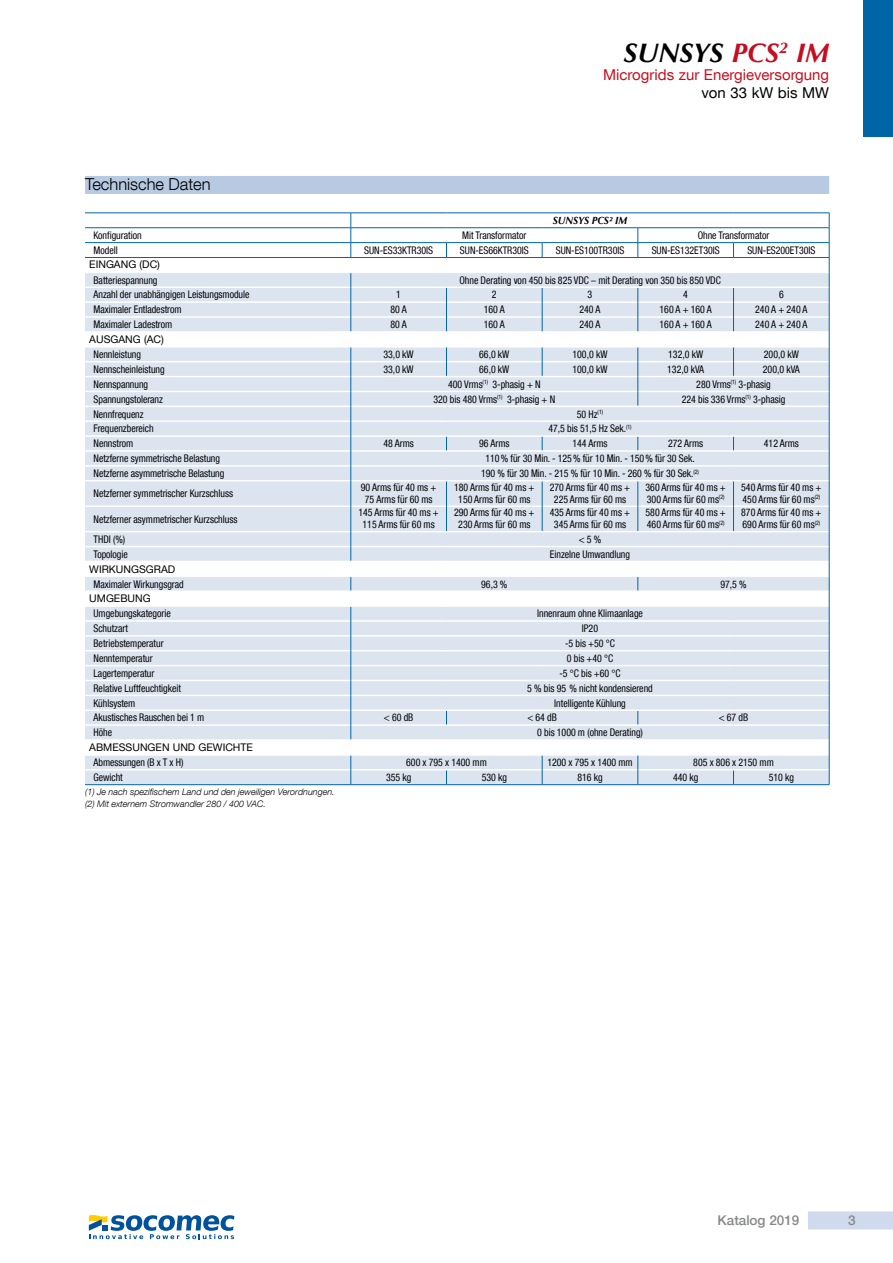
<style>
.page{position:relative;width:893px;height:1263px;background:#fff}
.page>*{position:absolute;margin:0;border:0;box-sizing:border-box;transform-origin:0 0}
.t1{font:italic 700 27px "Optima LT Std";color:#000}
.t2{font:300 16.5px "Helvetica Neue LT Com";color:#000}
.t3{font:15px "Helvetica Neue LT Com";color:#c50e1f}
.t4{font:15px "Helvetica Neue LT Com";color:#000}
.t5{font:500 13.5px "Helvetica Neue LT Com";color:#87888a}
.t6{font:condensed 10.5px/12px "Helvetica Neue LT Com";color:#000;text-align:center;scale:.94 1}
.t7{font:10.5px "Helvetica Neue LT Com";color:#000}
.t8{font:italic 700 10.5px "Optima LT Std";letter-spacing:-.005em;color:#000;scale:.94 1}
.t9{font:condensed 10.5px "Helvetica Neue LT Com";color:#000;scale:.93 1}
.t10{font:italic 300 9px/12px "Helvetica Neue LT Com";color:#000}
.s1{color:#c50e1f}
</style>
<div class="page">
<div style="left:808px;top:1211px;width:85px;height:18px;background:#cfdbec"></div>
<div style="left:863px;top:0;width:30px;height:136px;background:#0065a6"></div>
<div style="left:85px;top:176px;width:744px;height:18px;background:#b7cae2"></div>
<hr style="left:638px;top:784px;width:95px;height:1px;background:#0065a6">
<hr style="left:733px;top:784px;width:96px;height:1px;background:#0065a6">
<hr style="left:85px;top:784px;width:266px;height:1px;background:#0065a6">
<hr style="left:351px;top:784px;width:95px;height:1px;background:#0065a6">
<hr style="left:446px;top:784px;width:96px;height:1px;background:#0065a6">
<svg style="left:85px;top:213px;width:745px;height:571px"></svg>
<hr style="left:638px;top:242px;width:95px;height:1px;background:#0065a6">
<hr style="left:733px;top:242px;width:96px;height:1px;background:#0065a6">
<hr style="left:542px;top:784px;width:96px;height:1px;background:#0065a6">
<svg style="left:89px;top:1215px;width:145px;height:24px"></svg>
<h2 class="t2" style="left:85px;top:174px;width:127px">Technische Daten</h2>
<h1 class="t1" style="left:623px;top:37px;width:207px">SUNSYS <span class="s1">PCS</span><sup>2</sup> <span class="s1">IM</span></h1>
<h3 class="t3" style="left:603px;top:66px;width:228px">Microgrids zur Energieversorgung</h3>
<h3 class="t4" style="left:701px;top:84px;width:129px">von 33 kW bis MW</h3>
<p class="t8" style="left:553px;top:214px;width:81px">SUNSYS PCS² IM</p>
<p class="t6" style="left:94px;top:229px;width:53px">Konfiguration</p>
<p class="t6" style="left:462px;top:229px;width:70px">Mit Transformator</p>
<p class="t6" style="left:698px;top:229px;width:78px">Ohne Transformator</p>
<p class="t6" style="left:94px;top:244px;width:27px">Modell</p>
<p class="t6" style="left:364px;top:244px;width:75px">SUN-ES33KTR30IS</p>
<p class="t6" style="left:460px;top:244px;width:75px">SUN-ES66KTR30IS</p>
<p class="t6" style="left:556px;top:244px;width:74px">SUN-ES100TR30IS</p>
<p class="t6" style="left:652px;top:244px;width:74px">SUN-ES132ET30IS</p>
<p class="t6" style="left:747px;top:244px;width:74px">SUN-ES200ET30IS</p>
<p class="t7" style="left:89px;top:258px;width:72px">EINGANG (DC)</p>
<p class="t6" style="left:94px;top:274px;width:70px">Batteriespannung</p>
<p class="t6" style="left:459px;top:274px;width:280px">Ohne Derating von 450 bis 825 VDC – mit Derating von 350 bis 850 VDC</p>
<p class="t6" style="left:94px;top:289px;width:167px">Anzahl der unabhängigen Leistungsmodule</p>
<p class="t6" style="left:396px;top:289px;width:7px">1</p>
<p class="t6" style="left:492px;top:289px;width:7px">2</p>
<p class="t6" style="left:588px;top:289px;width:7px">3</p>
<p class="t6" style="left:683px;top:289px;width:7px">4</p>
<p class="t6" style="left:779px;top:289px;width:7px">6</p>
<p class="t6" style="left:94px;top:303px;width:95px">Maximaler Entladestrom</p>
<p class="t6" style="left:391px;top:303px;width:19px">80 A</p>
<p class="t6" style="left:484px;top:303px;width:24px">160 A</p>
<p class="t6" style="left:580px;top:303px;width:24px">240 A</p>
<p class="t6" style="left:660px;top:303px;width:57px">160 A + 160 A</p>
<p class="t6" style="left:755px;top:303px;width:57px">240 A + 240 A</p>
<p class="t6" style="left:94px;top:318px;width:85px">Maximaler Ladestrom</p>
<p class="t6" style="left:391px;top:318px;width:19px">80 A</p>
<p class="t6" style="left:484px;top:318px;width:24px">160 A</p>
<p class="t6" style="left:580px;top:318px;width:24px">240 A</p>
<p class="t6" style="left:660px;top:318px;width:57px">160 A + 160 A</p>
<p class="t6" style="left:755px;top:318px;width:57px">240 A + 240 A</p>
<p class="t7" style="left:89px;top:333px;width:76px">AUSGANG (AC)</p>
<p class="t6" style="left:94px;top:348px;width:52px">Nennleistung</p>
<p class="t6" style="left:384px;top:348px;width:34px">33,0 kW</p>
<p class="t6" style="left:479px;top:348px;width:34px">66,0 kW</p>
<p class="t6" style="left:573px;top:348px;width:39px">100,0 kW</p>
<p class="t6" style="left:668px;top:348px;width:39px">132,0 kW</p>
<p class="t6" style="left:764px;top:348px;width:39px">200,0 kW</p>
<p class="t6" style="left:94px;top:363px;width:77px">Nennscheinleistung</p>
<p class="t6" style="left:384px;top:363px;width:34px">33,0 kW</p>
<p class="t6" style="left:479px;top:363px;width:34px">66,0 kW</p>
<p class="t6" style="left:573px;top:363px;width:39px">100,0 kW</p>
<p class="t6" style="left:667px;top:363px;width:41px">132,0 kVA</p>
<p class="t6" style="left:763px;top:363px;width:41px">200,0 kVA</p>
<p class="t6" style="left:94px;top:378px;width:60px">Nennspannung</p>
<p class="t6" style="left:448px;top:378px;width:100px">400 Vrms<sup>(1)</sup> 3-phasig + N</p>
<p class="t6" style="left:696px;top:378px;width:81px">280 Vrms<sup>(1)</sup> 3-phasig</p>
<p class="t6" style="left:94px;top:393px;width:75px">Spannungstoleranz</p>
<p class="t6" style="left:433px;top:393px;width:131px">320 bis 480 Vrms<sup>(1)</sup> 3-phasig + N</p>
<p class="t6" style="left:682px;top:393px;width:112px">224 bis 336 Vrms<sup>(1)</sup> 3-phasig</p>
<p class="t9" style="left:94px;top:408px;width:55px">Nennfrequenz</p>
<p class="t6" style="left:577px;top:408px;width:29px">50 Hz<sup>(1)</sup></p>
<p class="t6" style="left:94px;top:423px;width:66px">Frequenzbereich</p>
<p class="t6" style="left:548px;top:423px;width:90px">47,5 bis 51,5 Hz Sek.<sup>(1)</sup></p>
<p class="t6" style="left:94px;top:437px;width:44px">Nennstrom</p>
<p class="t6" style="left:384px;top:437px;width:34px">48 Arms</p>
<p class="t6" style="left:479px;top:437px;width:34px">96 Arms</p>
<p class="t6" style="left:572px;top:437px;width:39px">144 Arms</p>
<p class="t6" style="left:668px;top:437px;width:39px">272 Arms</p>
<p class="t6" style="left:764px;top:437px;width:39px">412 Arms</p>
<p class="t6" style="left:94px;top:452px;width:136px">Netzferne symmetrische Belastung</p>
<p class="t6" style="left:485px;top:452px;width:224px">110% für 30 Min. - 125% für 10 Min. - 150% für 30 Sek.</p>
<p class="t6" style="left:94px;top:467px;width:141px">Netzferne asymmetrische Belastung</p>
<p class="t6" style="left:481px;top:467px;width:233px">190 % für 30 Min. - 215 % für 10 Min. - 260 % für 30 Sek.<sup>(2)</sup></p>
<p class="t6" style="left:94px;top:487px;width:150px">Netzferner symmetrischer Kurzschluss</p>
<p class="t6" style="left:361px;top:481px;width:82px">90 Arms für 40 ms +<br>75 Arms für 60 ms</p>
<p class="t6" style="left:454px;top:481px;width:87px">180 Arms für 40 ms +<br>150 Arms für 60 ms</p>
<p class="t6" style="left:550px;top:481px;width:87px">270 Arms für 40 ms +<br>225 Arms für 60 ms</p>
<p class="t6" style="left:646px;top:481px;width:87px;text-align:left">360 Arms für 40 ms +<br>300 Arms für 60 ms<sup>(2)</sup></p>
<p class="t6" style="left:741px;top:481px;width:87px;text-align:left">540 Arms für 40 ms +<br>450 Arms für 60 ms<sup>(2)</sup></p>
<p class="t6" style="left:94px;top:513px;width:155px">Netzferner asymmetrischer Kurzschluss</p>
<p class="t6" style="left:359px;top:506px;width:87px">145 Arms für 40 ms +<br>115 Arms für 60 ms</p>
<p class="t6" style="left:454px;top:506px;width:87px">290 Arms für 40 ms +<br>230 Arms für 60 ms</p>
<p class="t6" style="left:550px;top:506px;width:87px">435 Arms für 40 ms +<br>345 Arms für 60 ms</p>
<p class="t6" style="left:646px;top:506px;width:87px;text-align:left">580 Arms für 40 ms +<br>460 Arms für 60 ms<sup>(2)</sup></p>
<p class="t6" style="left:741px;top:506px;width:87px;text-align:left">870 Arms für 40 ms +<br>690 Arms für 60 ms<sup>(2)</sup></p>
<p class="t6" style="left:94px;top:533px;width:35px">THDI (%)</p>
<p class="t6" style="left:579px;top:533px;width:26px">&lt; 5 %</p>
<p class="t6" style="left:94px;top:548px;width:38px">Topologie</p>
<p class="t6" style="left:550px;top:548px;width:87px">Einzelne Umwandlung</p>
<p class="t7" style="left:89px;top:562px;width:87px">WIRKUNGSGRAD</p>
<p class="t6" style="left:94px;top:578px;width:98px">Maximaler Wirkungsgrad</p>
<p class="t6" style="left:481px;top:578px;width:29px">96,3 %</p>
<p class="t6" style="left:720px;top:578px;width:29px">97,5 %</p>
<p class="t7" style="left:89px;top:592px;width:63px">UMGEBUNG</p>
<p class="t6" style="left:94px;top:607px;width:84px">Umgebungskategorie</p>
<p class="t6" style="left:537px;top:607px;width:114px">Innenraum ohne Klimaanlage</p>
<p class="t6" style="left:94px;top:622px;width:38px">Schutzart</p>
<p class="t6" style="left:582px;top:622px;width:19px">IP20</p>
<p class="t6" style="left:94px;top:637px;width:76px">Betriebstemperatur</p>
<p class="t6" style="left:565px;top:637px;width:54px">-5 bis +50 °C</p>
<p class="t6" style="left:94px;top:652px;width:64px">Nenntemperatur</p>
<p class="t6" style="left:567px;top:652px;width:51px">0 bis +40 °C</p>
<p class="t6" style="left:94px;top:667px;width:66px">Lagertemperatur</p>
<p class="t6" style="left:559px;top:667px;width:66px">-5 °C bis +60 °C</p>
<p class="t6" style="left:94px;top:682px;width:95px">Relative Luftfeuchtigkeit</p>
<p class="t6" style="left:527px;top:682px;width:135px">5 % bis 95 % nicht kondensierend</p>
<p class="t6" style="left:94px;top:697px;width:46px">Kühlsystem</p>
<p class="t6" style="left:554px;top:697px;width:78px">Intelligente Kühlung</p>
<p class="t6" style="left:94px;top:712px;width:119px">Akustisches Rauschen bei 1 m</p>
<p class="t6" style="left:384px;top:712px;width:33px">&lt; 60 dB</p>
<p class="t6" style="left:527px;top:712px;width:33px">&lt; 64 dB</p>
<p class="t6" style="left:719px;top:712px;width:33px">&lt; 67 dB</p>
<p class="t6" style="left:94px;top:726px;width:21px">Höhe</p>
<p class="t6" style="left:537px;top:726px;width:114px">0 bis 1000 m (ohne Derating)</p>
<p class="t7" style="left:89px;top:741px;width:165px">ABMESSUNGEN UND GEWICHTE</p>
<p class="t6" style="left:94px;top:756px;width:97px">Abmessungen (B x T x H)</p>
<p class="t6" style="left:406px;top:756px;width:87px">600 x 795 x 1400 mm</p>
<p class="t6" style="left:547px;top:756px;width:92px">1200 x 795 x 1400 mm</p>
<p class="t6" style="left:693px;top:756px;width:87px">805 x 806 x 2150 mm</p>
<p class="t6" style="left:94px;top:771px;width:33px">Gewicht</p>
<p class="t6" style="left:386px;top:771px;width:28px">355 kg</p>
<p class="t6" style="left:482px;top:771px;width:28px">530 kg</p>
<p class="t6" style="left:577px;top:771px;width:28px">816 kg</p>
<p class="t6" style="left:673px;top:771px;width:28px">440 kg</p>
<p class="t6" style="left:769px;top:771px;width:28px">510 kg</p>
<p class="t10" style="left:85px;top:786px;width:251px">(1) Je nach spezifischem Land und den jeweiligen Verordnungen. (2) Mit externem Stromwandler 280 / 400 VAC.</p>
<p class="t5" style="left:718px;top:1212px;width:83px">Katalog 2019</p>
<p class="t5" style="left:848px;top:1212px;width:9px">3</p>
</div>
